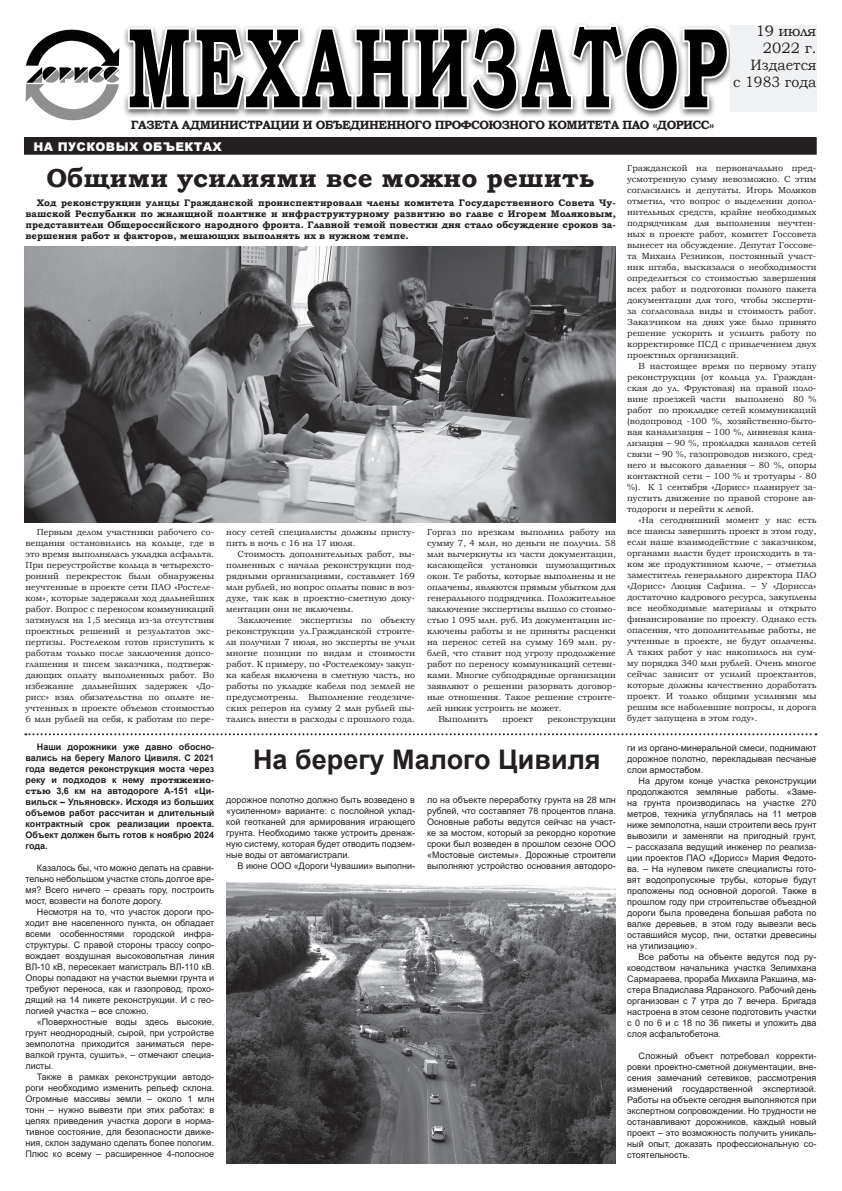
<style>
.page{position:relative;width:842px;height:1191px;background:#fff}
.page>*{position:absolute;margin:0;border:0;box-sizing:border-box;transform-origin:0 0}
.t1{font:700 114px "Bookman Old Style";letter-spacing:.04em;color:#000;scale:.6 1}
.t2{font:700 27px "Arial";color:#231f20}
.t3{font:700 26px "Bookman Old Style";color:#231f20}
.t4{font:15px "Bookman Old Style";color:#231f20;scale:.95 1}
.t5{font:15px "Bookman Old Style";color:#231f20}
.t6{font:700 12px "Bookman Old Style";letter-spacing:-.04em;color:#231f20}
.t7{font:900 12px "Arial";letter-spacing:.035em;color:#fff}
.t8{font:700 9.5px/11px "Bookman Old Style";color:#231f20;text-align:justify}
.t9{font:9px/11px "Arial";color:#231f20;text-align:justify}
.t10{font:700 9px/11px "Arial";color:#231f20;text-align:justify}
.t11{font:8.8px/11px "Bookman Old Style";color:#231f20;text-align:justify}
.s1{font-family:"Bookman Old Style"}
</style>
<div class="page">
<img style="left:25px;top:48px;width:9px;height:54px">
<div style="left:730px;top:26px;width:86px;height:86px;background:#f0f1f2"></div>
<svg style="left:747px;top:60px;width:70px;height:30px"></svg>
<div style="left:25px;top:138px;width:791px;height:16px;background:#231f20"></div>
<svg style="left:34px;top:24px;width:707px;height:97px"></svg>
<div style="left:24px;top:137px;width:792px;height:17px;border:1px solid #231f20"></div>
<img style="left:24px;top:247px;width:592px;height:275px">
<svg style="left:25px;top:733px;width:791px;height:2px"></svg>
<img style="left:226px;top:883px;width:390px;height:280px">
<p class="t5" style="left:756px;top:21px;width:62px">19 июля</p>
<p class="t5" style="left:763px;top:38px;width:55px">2022 г.</p>
<p class="t4" style="left:750px;top:55px;width:71px">Издается</p>
<p class="t4" style="left:733px;top:72px;width:89px">с 1983 года</p>
<p class="t1" style="left:127px;top:-14px;width:1001px">МЕХАНИЗАТОР</p>
<p class="t6" style="left:131px;top:116px;width:585px">ГАЗЕТА АДМИНИСТРАЦИИ И ОБЪЕДИНЕННОГО ПРОФСОЮЗНОГО КОМИТЕТА ПАО «ДОРИСС»</p>
<p class="t7" style="left:34px;top:138px;width:190px">НА ПУСКОВЫХ ОБЪЕКТАХ</p>
<p class="t3" style="left:47px;top:159px;width:550px">Общими усилиями все можно решить</p>
<p class="t8" style="left:26px;top:197px;width:592px;text-indent:11px">Ход реконструкции улицы Гражданской проинспектировали члены комитета Государственного Совета Чу&shy;вашской Республики по жилищной политике и инфраструктурному развитию во главе с Игорем Моляковым, представители Общероссийского народного фронта. Главной темой повестки дня стало обсуждение сроков за&shy;вершения работ и факторов, мешающих выполнять их в нужном темпе.</p>
<p class="t11" style="left:26px;top:526px;width:190px;text-indent:11px">Первым делом участники рабочего со&shy;вещания остановились на кольце, где в это время выполнялась укладка асфальта.<br>При переустройстве кольца в четырехсто&shy;ронний перекресток были обнаружены неучтенные в проекте сети ПАО «Ростеле&shy;ком», которые задержали ход дальнейших работ. Вопрос с переносом коммуникаций затянулся на 1,5 месяца из-за отсутствия проектных решений и результатов экс&shy;пертизы. Ростелеком готов приступить к работам только после заключения допсо&shy;глашения и писем заказчика, подтверж&shy;дающих оплату выполненных работ. Во избежание дальнейших задержек «До&shy;рисс» взял обязательства по оплате не&shy;учтенных в проекте объемов стоимостью 6 млн рублей на себя, к работам по пере-</p>
<p class="t11" style="left:226px;top:526px;width:190px">носу сетей специалисты должны присту&shy;пить в ночь с 16 на 17 июля.</p>
<p class="t11" style="left:226px;top:548px;width:190px;text-indent:11px">Стоимость дополнительных работ, вы&shy;полненных с начала реконструкции под&shy;рядными организациями, составляет 169 млн рублей, но вопрос оплаты повис в воз&shy;духе, так как в проектно-сметную доку&shy;ментации они не включены.</p>
<p class="t11" style="left:226px;top:614px;width:190px;text-indent:11px">Заключение экспертизы по объекту реконструкции ул.Гражданской строите&shy;ли получили 7 июля, но эксперты не учли многие позиции по видам и стоимости работ. К примеру, по «Ростелекому» закуп&shy;ка кабеля включена в сметную часть, но работы по укладке кабеля под землей не предусмотрены. Выполнение геодезиче&shy;ских реперов на сумму 2 млн рублей пы&shy;тались внести в расходы с прошлого года.</p>
<p class="t11" style="left:427px;top:526px;width:190px">Горгаз по врезкам выполнил работу на сумму 7, 4 млн, но деньги не получил. 58 млн вычеркнуты из части документации, касающейся установки шумозащитных окон. Те работы, которые выполнены и не оплачены, являются прямым убытком для генерального подрядчика. Положительное заключение экспертизы вышло со стоимо&shy;стью 1 095 млн. руб. Из документации ис&shy;ключены работы и не приняты расценки на перенос сетей на сумму 169 млн. ру&shy;блей, что ставит под угрозу продолжение работ по переносу коммуникаций сетеви&shy;ками. Многие субподрядные организации заявляют о решении разорвать договор&shy;ные отношения. Такое решение строите&shy;лей никак устроить не может.</p>
<p class="t11" style="left:438px;top:713px;width:51px">Выполнить</p>
<p class="t11" style="left:502px;top:713px;width:32px">проект</p>
<p class="t11" style="left:548px;top:713px;width:70px">реконструкции</p>
<p class="t10" style="left:26px;top:741px;width:190px;text-indent:11px">Наши дорожники уже давно обосно&shy;вались на берегу Малого Цивиля. С 2021 года ведется реконструкция моста через реку и подходов к нему <span class="s1">протяженно&shy;стью</span> 3,6 км на автодороге А-151 «Ци&shy;вильск – Ульяновск». Исходя из больших объемов работ рассчитан и длительный контрактный срок реализации проекта.<br>Объект должен быть готов к ноябрю 2024 года.</p>
<p class="t9" style="left:26px;top:862px;width:190px;text-indent:11px">Казалось бы, что можно делать на сравни&shy;тельно небольшом участке столь долгое вре&shy;мя? Всего ничего – срезать гору, построить мост, возвести на болоте дорогу.</p>
<p class="t9" style="left:26px;top:906px;width:190px;text-indent:11px">Несмотря на то, что участок дороги про&shy;ходит вне населенного пункта, он обладает всеми особенностями городской инфра&shy;структуры. С правой стороны трассу сопро&shy;вождает воздушная высоковольтная линия ВЛ-10 кВ, пересекает магистраль ВЛ-110 кВ.<br>Опоры попадают на участки выемки грунта и требуют переноса, как и газопровод, прохо&shy;дящий на 14 пикете реконструкции. И с гео&shy;логией участка – все сложно.</p>
<p class="t9" style="left:26px;top:1016px;width:190px;text-indent:11px">«Поверхностные воды здесь высокие, грунт неоднородный, сырой, при устройстве земполотна приходится заниматься пере&shy;валкой грунта, сушить», – отмечают специа&shy;листы.</p>
<p class="t9" style="left:26px;top:1071px;width:190px;text-indent:11px">Также в рамках реконструкции автодо&shy;роги необходимо изменить рельеф склона.<br>Огромные массивы земли – около 1 млн тонн – нужно вывезти при этих работах: в целях приведения участка дороги в норма&shy;тивное состояние, для безопасности движе&shy;ния, склон задумано сделать более пологим.<br>Плюс ко всему – расширенное 4-полосное</p>
<p class="t2" style="left:253px;top:740px;width:349px">На берегу Малого Цивиля</p>
<p class="t9" style="left:226px;top:794px;width:190px">дорожное полотно должно быть возведено в «усиленном» варианте: с послойной уклад&shy;кой геотканей для армирования играющего грунта. Необходимо также устроить дренаж&shy;ную систему, которая будет отводить подзем&shy;ные воды от автомагистрали.</p>
<p class="t9" style="left:238px;top:860px;width:179px">В июне ООО «Дороги Чувашии» выполни-</p>
<p class="t9" style="left:427px;top:794px;width:190px">ло на объекте переработку грунта на 28 млн рублей, что составляет 78 процентов плана.<br>Основные работы ведутся сейчас на участ&shy;ке за мостом, который за рекордно короткие сроки был возведен в прошлом сезоне ООО «Мостовые системы». Дорожные строители выполняют устройство основания автодоро-</p>
<p class="t11" style="left:627px;top:162px;width:191px">Гражданской на первоначально пред&shy;усмотренную сумму невозможно. С этим согласились и депутаты. Игорь Моляков отметил, что вопрос о выделении допол&shy;нительных средств, крайне необходимых подрядчикам для выполнения неучтен&shy;ных в проекте работ, комитет Госсовета вынесет на обсуждение. Депутат Госсове&shy;та Михаил Резников, постоянный участ&shy;ник штаба, высказался о необходимости определиться со стоимостью завершения всех работ и подготовки полного пакета документации для того, чтобы эксперти&shy;за согласовала виды и стоимость работ.<br>Заказчиком на днях уже было принято решение ускорить и усилить работу по корректировке ПСД с привлечением двух проектных организаций.</p>
<p class="t11" style="left:627px;top:360px;width:191px;text-indent:11px">В настоящее время по первому этапу реконструкции (от кольца ул. Граждан&shy;ская до ул. Фруктовая) на правой поло&shy;вине проезжей части выполнено 80 % работ по прокладке сетей коммуникаций (водопровод -100 %, хозяйственно-быто&shy;вая канализация – 100 %, ливневая кана&shy;лизация – 90 %, прокладка каналов сетей связи – 90 %, газопроводов низкого, сред&shy;него и высокого давления – 80 %, опоры контактной сети – 100 % и тротуары - 80 %). К 1 сентября «Дорисс» планирует за&shy;пустить движение по правой стороне ав&shy;тодороги и перейти к левой.</p>
<p class="t11" style="left:627px;top:514px;width:191px;text-indent:11px">«На сегодняшний момент у нас есть все шансы завершить проект в этом году, если наше взаимодействие с заказчиком, органами власти будет происходить в та&shy;ком же продуктивном ключе, – отметила заместитель генерального директора ПАО «Дорисс» Люция Сафина. – У «Дорисса» достаточно кадрового ресурса, закуплены все необходимые материалы и открыто финансирование по проекту. Однако есть опасения, что дополнительные работы, не учтенные в проекте, не будут оплачены.<br>А таких работ у нас накопилось на сум&shy;му порядка 340 млн рублей. Очень многое сейчас зависит от усилий проектантов, которые должны качественно доработать проект. И только общими усилиями мы решим все наболевшие вопросы, и дорога будет запущена в этом году».</p>
<p class="t9" style="left:627px;top:742px;width:191px">ги из органо-минеральной смеси, поднимают дорожное полотно, перекладывая песчаные слои армостабом.</p>
<p class="t9" style="left:627px;top:775px;width:191px;text-indent:11px">На другом конце участка реконструкции продолжаются земляные работы. «Заме&shy;на грунта производилась на участке 270 метров, техника углублялась на 11 метров ниже земполотна, наши строители весь грунт вывозили и заменяли на пригодный грунт,</p>
<p class="t9" style="left:627px;top:841px;width:191px">– рассказала ведущий инженер по реализа&shy;ции проектов ПАО «Дорисс» Мария Федото&shy;ва. – На нулевом пикете специалисты гото&shy;вят водопропускные трубы, которые будут проложены под основной дорогой. Также в прошлом году при строительстве объездной дороги была проведена большая работа по валке деревьев, в этом году вывезли весь оставшийся мусор, пни, остатки древесины на утилизацию».</p>
<p class="t9" style="left:627px;top:951px;width:191px;text-indent:11px">Все работы на объекте ведутся под ру&shy;ководством начальника участка Зелимхана Сармараева, прораба Михаила Ракшина, ма&shy;стера Владислава Ядранского. Рабочий день организован с 7 утра до 7 вечера. Бригада настроена в этом сезоне подготовить участки с 0 по 6 и с 18 по 36 пикеты и уложить два слоя асфальтобетона.</p>
<p class="t9" style="left:627px;top:1050px;width:191px;text-indent:11px">Сложный объект потребовал корректи&shy;ровки проектно-сметной документации, вне&shy;сения замечаний сетевиков, рассмотрения изменений государственной экспертизой.<br>Работы на объекте сегодня выполняются при экспертном сопровождении. Но трудности не останавливают дорожников, каждый новый проект – это возможность получить уникаль&shy;ный опыт, доказать профессиональную со&shy;стоятельность.</p>
</div>
